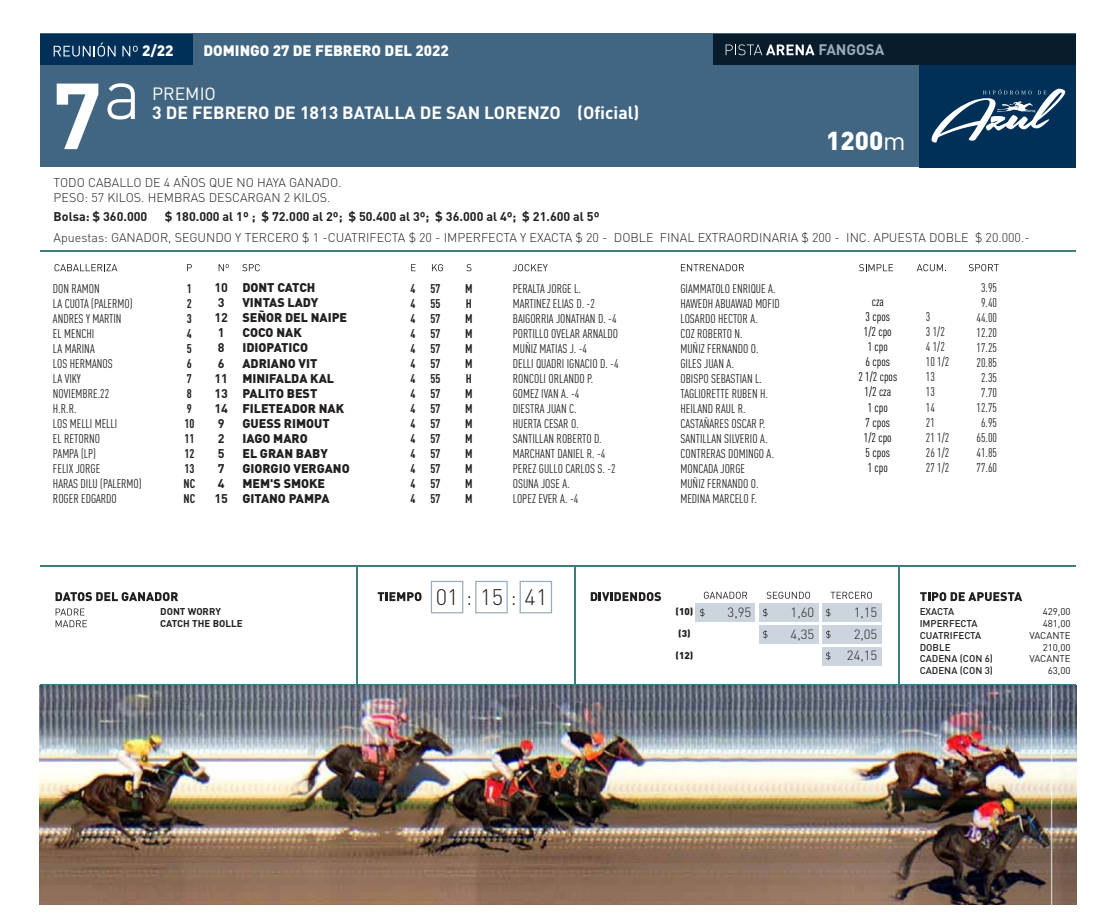
<style>
.page{position:relative;width:1098px;height:922px;background:#fff}
.page>*{position:absolute;margin:0;border:0;box-sizing:border-box;transform-origin:0 0}
.t1{font:700 92px "DIN Pro";color:#fff}
.t2{font:900 25.62px "DIN Pro";color:#fff}
.t3{font:300 22.25px "DIN Pro";color:#231f20}
.t4{font:700 17.62px "DIN Pro";color:#fff}
.t5{font:17.62px "DIN Pro";color:#fff}
.t6{font:900 15px "DIN Pro";color:#fff}
.t7{font:700 15px "DIN Pro";color:#99acbc}
.t8{font:300 13.25px "DIN Pro";color:#231f20}
.t9{font:12.5px/15px "FFDIN Pro Cond";color:#231f20}
.t10{font:300 12.5px/15px "DIN Pro";color:#231f20}
.t11{font:900 12.5px/15px "DIN Pro";color:#231f20}
.t12{font:700 12.5px/15px "DIN Pro";color:#231f20}
.t13{font:700 12.5px/15px "FFDIN Pro Cond";color:#231f20;text-align:justify}
.t14{font:12.5px/15px "FFDIN Pro Cond";color:#000;text-align:center}
.t15{font:500 9.75px/11.8px "DIN Pro";color:#231f20}
.t16{font:9.75px/11.8px "DIN Pro";color:#231f20;text-align:right}
.t17{font:700 9.75px/11.8px "DIN Pro";color:#231f20}
.t18{font:900 9.75px "DIN Pro";color:#231f20}
.s1{font-weight:400}
</style>
<div class="page">
<div style="left:40px;top:33px;width:1035px;height:133px;background:#426682"></div>
<div style="left:919px;top:34px;width:156px;height:134px;background:#003057"></div>
<div style="left:40px;top:34px;width:153px;height:31px;background:#003057"></div>
<div style="left:713px;top:34px;width:362px;height:31px;background:#081c2c"></div>
<hr style="left:40px;top:565px;width:1035px;height:1px;background:#3f7c7d">
<hr style="left:40px;top:684px;width:1035px;height:1px;background:#3f7c7d">
<hr style="left:575px;top:565px;width:1px;height:120px;background:#3f7c7d">
<hr style="left:356px;top:565px;width:1px;height:120px;background:#3f7c7d">
<hr style="left:898px;top:565px;width:1px;height:120px;background:#3f7c7d">
<div style="left:431px;top:580px;width:32px;height:33px;border:1px solid #99acbc"></div>
<div style="left:475px;top:580px;width:33px;height:33px;border:1px solid #99acbc"></div>
<div style="left:519px;top:580px;width:33px;height:33px;border:1px solid #99acbc"></div>
<hr style="left:40px;top:250px;width:1035px;height:2px;background:#3f7c7d">
<svg style="left:54px;top:42px;width:62px;height:15px"></svg>
<svg style="left:122px;top:46px;width:16px;height:10px"></svg>
<svg style="left:725px;top:44px;width:89px;height:11px"></svg>
<svg style="left:107px;top:83px;width:28px;height:36px"></svg>
<svg style="left:55px;top:264px;width:62px;height:7px"></svg>
<svg style="left:242px;top:264px;width:18px;height:7px"></svg>
<svg style="left:512px;top:264px;width:36px;height:7px"></svg>
<svg style="left:681px;top:264px;width:63px;height:7px"></svg>
<svg style="left:859px;top:264px;width:34px;height:7px"></svg>
<svg style="left:968px;top:264px;width:30px;height:7px"></svg>
<svg style="left:916px;top:264px;width:27px;height:7px"></svg>
<svg style="left:187px;top:264px;width:5px;height:7px"></svg>
<svg style="left:411px;top:264px;width:4px;height:7px"></svg>
<svg style="left:432px;top:264px;width:11px;height:7px"></svg>
<svg style="left:466px;top:264px;width:5px;height:7px"></svg>
<svg style="left:219px;top:264px;width:10px;height:7px"></svg>
<svg style="left:377px;top:592px;width:44px;height:9px"></svg>
<svg style="left:55px;top:592px;width:123px;height:9px"></svg>
<svg style="left:590px;top:592px;width:71px;height:9px"></svg>
<svg style="left:920px;top:592px;width:102px;height:9px"></svg>
<svg style="left:704px;top:591px;width:43px;height:7px"></svg>
<svg style="left:766px;top:591px;width:44px;height:7px"></svg>
<svg style="left:830px;top:591px;width:42px;height:7px"></svg>
<div style="left:696px;top:603px;width:59px;height:18px;background:#ccd5dd"></div>
<svg style="left:700px;top:608px;width:4px;height:8px"></svg>
<div style="left:759px;top:603px;width:59px;height:18px;background:#ccd5dd"></div>
<svg style="left:763px;top:608px;width:4px;height:8px"></svg>
<div style="left:822px;top:603px;width:59px;height:18px;background:#ccd5dd"></div>
<svg style="left:826px;top:608px;width:4px;height:8px"></svg>
<div style="left:759px;top:624px;width:59px;height:19px;background:#ccd5dd"></div>
<svg style="left:763px;top:630px;width:4px;height:8px"></svg>
<div style="left:822px;top:624px;width:59px;height:19px;background:#ccd5dd"></div>
<svg style="left:826px;top:630px;width:4px;height:8px"></svg>
<div style="left:822px;top:646px;width:59px;height:19px;background:#ccd5dd"></div>
<svg style="left:826px;top:651px;width:4px;height:9px"></svg>
<svg style="left:56px;top:608px;width:31px;height:19px"></svg>
<svg style="left:931px;top:89px;width:134px;height:53px"></svg>
<img style="left:40px;top:685px;width:1036px;height:219px">
<p class="t6" style="left:142px;top:41px;width:33px">2/22</p>
<p class="t6" style="left:203px;top:41px;width:247px">DOMINGO 27 DE FEBRERO DEL 2022</p>
<p class="t7" style="left:818px;top:40px;width:67px">FANGOSA</p>
<h1 class="t1" style="left:52px;top:53px;width:51px">7</h1>
<h3 class="t5" style="left:152px;top:82px;width:65px">PREMIO</h3>
<h3 class="t4" style="left:152px;top:101px;width:488px">3 DE FEBRERO DE 1813 BATALLA DE SAN LORENZO (Oficial)</h3>
<h2 class="t2" style="left:826px;top:123px;width:81px">1200<span class="s1">m</span></h2>
<p class="t10" style="left:54px;top:174px;width:289px">TODO CABALLO DE 4 AÑOS QUE NO HAYA GANADO.<br>PESO: 57 KILOS. HEMBRAS DESCARGAN 2 KILOS.</p>
<p class="t12" style="left:54px;top:208px;width:95px">Bolsa: $ 360.000</p>
<p class="t12" style="left:165px;top:208px;width:436px">$ 180.000 al 1º ; $ 72.000 al 2º; $ 50.400 al 3º; $ 36.000 al 4º; $ 21.600 al 5º</p>
<p class="t10" style="left:54px;top:229px;width:977px">Apuestas: GANADOR, SEGUNDO Y TERCERO $ 1 -CUATRIFECTA $ 20 - IMPERFECTA Y EXACTA $ 20 - DOBLE FINAL EXTRAORDINARIA $ 200 - INC. APUESTA DOBLE $ 20.000.-</p>
<p class="t9" style="left:53px;top:280px;width:90px">DON RAMON<br>LA CUOTA (PALERMO)<br>ANDRES Y MARTIN<br>EL MENCHI<br>LA MARINA<br>LOS HERMANOS<br>LA VIKY<br>NOVIEMBRE.22<br>H.R.R.<br>LOS MELLI MELLI<br>EL RETORNO<br>PAMPA (LP)<br>FELIX JORGE<br>HARAS DILU (PALERMO)<br>ROGER EDGARDO</p>
<p class="t13" style="left:183px;top:280px;width:13px;text-align:left">1<br>2<br>3<br>4<br>5<br>6<br>7<br>8<br>9<br>10<br>11<br>12<br>13<br>NC<br>NC</p>
<p class="t12" style="left:214px;top:280px;width:15px">10<br>3<br>12<br>1<br>8<br>6<br>11<br>13<br>14<br>9<br>2<br>5<br>7<br>4<br>15</p>
<p class="t11" style="left:242px;top:280px;width:109px">DONT CATCH<br>VINTAS LADY<br>SEÑOR DEL NAIPE<br>COCO NAK<br>IDIOPATICO<br>ADRIANO VIT<br>MINIFALDA KAL<br>PALITO BEST<br>FILETEADOR NAK<br>GUESS RIMOUT<br>IAGO MARO<br>EL GRAN BABY<br>GIORGIO VERGANO<br>MEM'S SMOKE<br>GITANO PAMPA</p>
<p class="t13" style="left:410px;top:280px;width:7px">4<br>4<br>4<br>4<br>4<br>4<br>4<br>4<br>4<br>4<br>4<br>4<br>4<br>4<br>4</p>
<p class="t13" style="left:430px;top:280px;width:12px">57<br>55<br>57<br>57<br>57<br>57<br>55<br>57<br>57<br>57<br>57<br>57<br>57<br>57<br>57</p>
<p class="t13" style="left:465px;top:280px;width:9px">M H M M M M H M M M M M M M M</p>
<p class="t9" style="left:513px;top:280px;width:107px">PERALTA JORGE L.<br>MARTINEZ ELIAS D. -2<br>BAIGORRIA JONATHAN D. -4<br>PORTILLO OVELAR ARNALDO<br>MUÑIZ MATIAS J. -4<br>DELLI QUADRI IGNACIO D. -4<br>RONCOLI ORLANDO P.<br>GOMEZ IVAN A. -4<br>DIESTRA JUAN C.<br>HUERTA CESAR O.<br>SANTILLAN ROBERTO D.<br>MARCHANT DANIEL R. -4<br>PEREZ GULLO CARLOS S. -2<br>OSUNA JOSE A.<br>LOPEZ EVER A. -4</p>
<p class="t9" style="left:680px;top:280px;width:101px">GIAMMATOLO ENRIQUE A.<br>HAWEDH ABUAWAD MOFID<br>LOSARDO HECTOR A.<br>COZ ROBERTO N.<br>MUÑIZ FERNANDO O.<br>GILES JUAN A.<br>OBISPO SEBASTIAN L.<br>TAGLIORETTE RUBEN H.<br>HEILAND RAUL R.<br>CASTAÑARES OSCAR P.<br>SANTILLAN SILVERIO A.<br>CONTRERAS DOMINGO A.<br>MONCADA JORGE<br>MUÑIZ FERNANDO O.<br>MEDINA MARCELO F.</p>
<h3 class="t3" style="left:436px;top:581px;width:113px">01 15 41</h3>
<p class="t14" style="left:858px;top:293px;width:40px">cza<br>3 cpos<br>1/2 cpo<br>1 cpo<br>6 cpos<br>2 1/2 cpos<br>1/2 cza<br>1 cpo<br>7 cpos<br>1/2 cpo<br>5 cpos<br>1 cpo</p>
<p class="t9" style="left:925px;top:308px;width:25px">3<br>3 1/2<br>4 1/2<br>10 1/2<br>13<br>13<br>14<br>21<br>21 1/2<br>26 1/2<br>27 1/2</p>
<p class="t9" style="left:976px;top:279px;width:22px;text-align:center">3.95<br>9.40<br>44.00<br>12.20<br>17.25<br>20.85<br>2.35<br>7.70<br>12.75<br>6.95<br>65.00<br>41.85<br>77.60</p>
<p class="t18" style="left:675px;top:605px;width:19px">(10)</p>
<p class="t8" style="left:727px;top:603px;width:25px">3,95</p>
<p class="t8" style="left:790px;top:603px;width:25px">1,60</p>
<p class="t8" style="left:853px;top:603px;width:25px">1,15</p>
<p class="t18" style="left:678px;top:627px;width:14px">(3)</p>
<p class="t8" style="left:790px;top:625px;width:25px">4,35</p>
<p class="t8" style="left:853px;top:625px;width:25px">2,05</p>
<p class="t18" style="left:675px;top:648px;width:19px">(12)</p>
<p class="t8" style="left:847px;top:646px;width:32px">24,15</p>
<p class="t17" style="left:160px;top:605px;width:84px">DONT WORRY<br>CATCH THE BOLLE</p>
<p class="t16" style="left:1029px;top:605px;width:43px">429,00<br>481,00<br>VACANTE<br>210,00<br>VACANTE<br>63,00</p>
<p class="t15" style="left:919px;top:605px;width:75px">EXACTA<br>IMPERFECTA<br>CUATRIFECTA<br>DOBLE<br>CADENA (CON 6)<br>CADENA (CON 3)</p>
</div>
